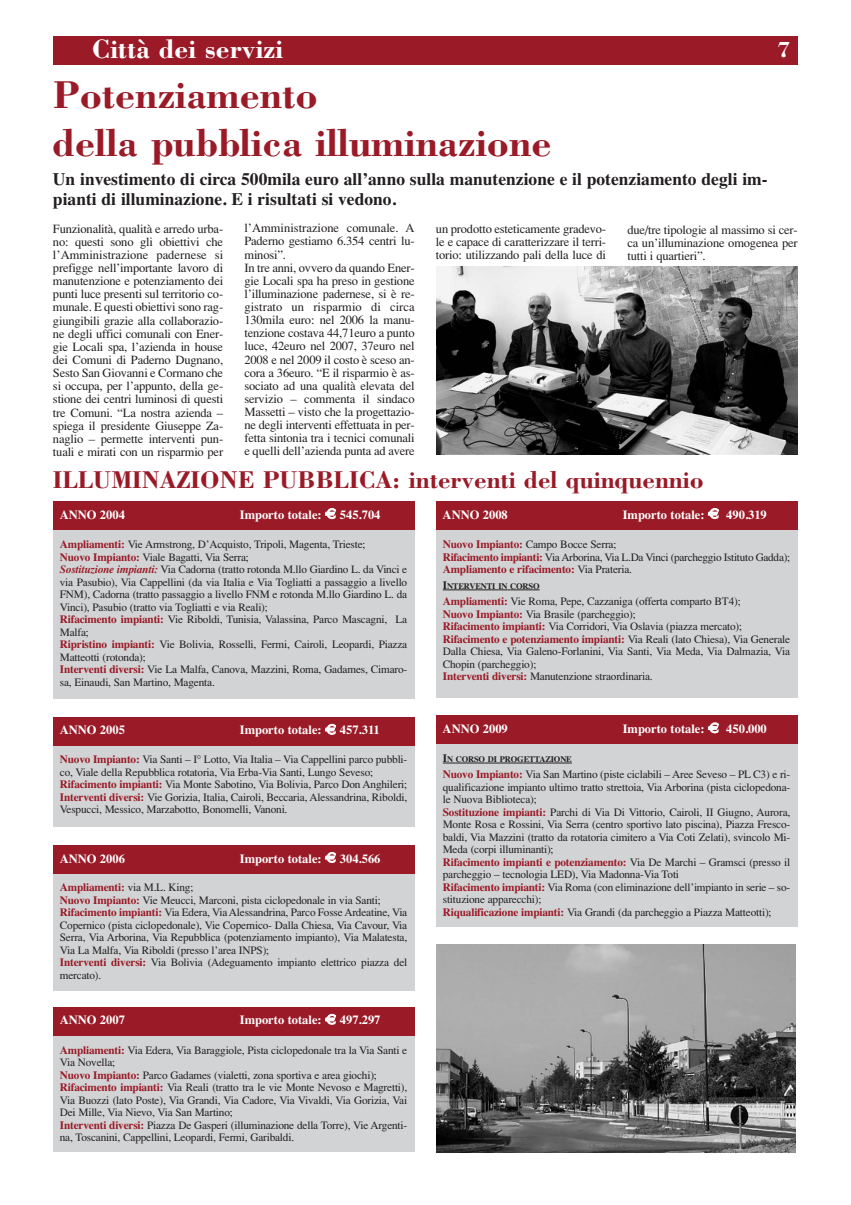
<style>
.page{position:relative;width:851px;height:1205px;background:#fff}
.page>*{position:absolute;margin:0;border:0;box-sizing:border-box;transform-origin:0 0}
.t1{font:700 40px/48px "Bodoni";color:#9a1a27}
.t2{font:700 27.5px "Bodoni";color:#fff}
.t3{font:700 25px "Bodoni";color:#9a1a27}
.t4{font:700 22.5px "Bodoni";color:#fff}
.t5{font:700 17.5px/20px "Times";color:#231f20}
.t6{font:12.5px/13.1px "Times";letter-spacing:-.015em;color:#231f20;text-align:justify}
.t7{font:700 12.5px "Times";color:#fff}
.t8{font:11.25px/12.5px "Times";letter-spacing:-.015em;color:#231f20}
.t9{font:700 8.5px "Times";letter-spacing:-.02em;color:#231f20}
.s1{font-family:"Euro font";font-weight:400}
.s2{font-weight:700;color:#9a1a27}
.s3{font-weight:700;font-style:italic;color:#9a1a27}
.s4{font-size:11.25px}
</style>
<div class="page">
<div style="left:53px;top:36px;width:744px;height:28px;background:#9a1a27"></div>
<img style="left:436px;top:266px;width:361px;height:188px">
<img style="left:436px;top:944px;width:359px;height:208px">
<div style="left:53px;top:509px;width:361px;height:190px;background:#d1d3d4"></div>
<div style="left:53px;top:501px;width:361px;height:29px;background:#9a1a27"></div>
<div style="left:436px;top:508px;width:361px;height:190px;background:#d1d3d4"></div>
<div style="left:436px;top:501px;width:361px;height:29px;background:#9a1a27"></div>
<svg style="left:443px;top:589px;width:96px;height:1px"></svg>
<div style="left:436px;top:723px;width:361px;height:203px;background:#d1d3d4"></div>
<div style="left:436px;top:715px;width:361px;height:29px;background:#9a1a27"></div>
<svg style="left:443px;top:762px;width:13px;height:1px"></svg>
<hr style="left:456px;top:762px;width:32px;height:1px;background:#231f20">
<svg style="left:488px;top:762px;width:12px;height:1px"></svg>
<hr style="left:500px;top:762px;width:40px;height:1px;background:#231f20">
<hr style="left:539px;top:762px;width:32px;height:1px;background:#231f20">
<div style="left:53px;top:724px;width:361px;height:103px;background:#d1d3d4"></div>
<div style="left:53px;top:717px;width:361px;height:28px;background:#9a1a27"></div>
<div style="left:53px;top:852px;width:361px;height:138px;background:#d1d3d4"></div>
<div style="left:53px;top:845px;width:361px;height:28px;background:#9a1a27"></div>
<div style="left:53px;top:1011px;width:361px;height:141px;background:#d1d3d4"></div>
<div style="left:53px;top:1007px;width:361px;height:28px;background:#9a1a27"></div>
<h2 class="t2" style="left:92px;top:37px;width:193px">Città dei servizi</h2>
<h3 class="t4" style="left:776px;top:40px;width:15px">7</h3>
<h1 class="t1" style="left:53px;top:74px;width:500px">Potenziamento<br>della pubblica illuminazione</h1>
<h3 class="t5" style="left:53px;top:171px;width:716px">Un investimento di circa 500mila euro all’anno sulla manutenzione e il potenziamento degli im&shy;pianti di illuminazione. E i risultati si vedono.</h3>
<p class="t6" style="left:53px;top:223px;width:172px">Funzionalità, qualità e arredo urba&shy;no: questi sono gli obiettivi che l’Amministrazione padernese si prefigge nell’importante lavoro di manutenzione e potenziamento dei punti luce presenti sul territorio co&shy;munale. E questi obiettivi sono rag&shy;giungibili grazie alla collaborazio&shy;ne degli uffici comunali con Ener&shy;gie Locali spa, l’azienda in house dei Comuni di Paderno Dugnano, Sesto San Giovanni e Cormano che si occupa, per l’appunto, della ge&shy;stione dei centri luminosi di questi tre Comuni. “La nostra azienda – spiega il presidente Giuseppe Za&shy;naglio – permette interventi pun&shy;tuali e mirati con un risparmio per</p>
<p class="t6" style="left:244px;top:223px;width:172px;text-align:left">l’Amministrazione comunale. A<br>Paderno gestiamo 6.354 centri lu&shy;minosi”.<br>In tre anni, ovvero da quando Ener&shy;gie Locali spa ha preso in gestione l’illuminazione padernese, si è re&shy;gistrato un risparmio di circa<br>130mila euro: nel 2006 la manu&shy;tenzione costava 44,71euro a punto luce, 42euro nel 2007, 37euro nel<br>2008 e nel 2009 il costo è sceso an&shy;cora a 36euro. “E il risparmio è as&shy;sociato ad una qualità elevata del servizio – commenta il sindaco<br>Massetti – visto che la progettazio&shy;ne degli interventi effettuata in per&shy;fetta sintonia tra i tecnici comunali e quelli dell’azienda punta ad avere</p>
<p class="t6" style="left:436px;top:223px;width:172px">un prodotto esteticamente gradevo&shy;le e capace di caratterizzare il terri&shy;torio: utilizzando pali della luce di</p>
<p class="t6" style="left:627px;top:224px;width:172px">due/tre tipologie al massimo si cer&shy;ca un’illuminazione omogenea per tutti i quartieri”.</p>
<h3 class="t3" style="left:53px;top:470px;width:652px">ILLUMINAZIONE PUBBLICA: interventi del quinquennio</h3>
<p class="t7" style="left:60px;top:510px;width:67px">ANNO 2004</p>
<p class="t7" style="left:240px;top:510px;width:142px">Importo totale: <span class="s1">E</span> 545.704</p>
<p class="t8" style="left:60px;top:539px;width:349px"><span class="s2">Ampliamenti:</span> Vie Armstrong, D’Acquisto, Tripoli, Magenta, Trieste;<br><span class="s2">Nuovo Impianto:</span> Viale Bagatti, Via Serra;<br><span class="s3">Sostituzione impianti:</span> Via Cadorna (tratto rotonda M.llo Giardino L. da Vinci e via Pasubio), Via Cappellini (da via Italia e Via Togliatti a passaggio a livello FNM), Cadorna (tratto passaggio a livello FNM e rotonda M.llo Giardino L. da Vinci), Pasubio (tratto via Togliatti e via Reali);<br><span class="s2">Rifacimento impianti:</span> Vie Riboldi, Tunisia, Valassina, Parco Mascagni, La Malfa;<br><span class="s2">Ripristino impianti:</span> Vie Bolivia, Rosselli, Fermi, Cairoli, Leopardi, Piazza Matteotti (rotonda);<br><span class="s2">Interventi diversi:</span> Vie La Malfa, Canova, Mazzini, Roma, Gadames, Cimaro&shy;sa, Einaudi, San Martino, Magenta.</p>
<p class="t7" style="left:442px;top:510px;width:67px">ANNO 2008</p>
<p class="t7" style="left:622px;top:510px;width:146px">Importo totale: <span class="s1">E</span> 490.319</p>
<p class="t8" style="left:443px;top:539px;width:349px"><span class="s2">Nuovo Impianto:</span> Campo Bocce Serra;<br><span class="s2">Rifacimento impianti:</span> Via Arborina, Via L.Da Vinci (parcheggio Istituto Gadda);<br><span class="s2">Ampliamento e rifacimento:</span> Via Prateria.</p>
<p class="t9" style="left:443px;top:583px;width:98px"><span class="s4">I</span>NTERVENTI IN CORSO</p>
<p class="t8" style="left:443px;top:596px;width:349px"><span class="s2">Ampliamenti:</span> Vie Roma, Pepe, Cazzaniga (offerta comparto BT4);<br><span class="s2">Nuovo Impianto:</span> Via Brasile (parcheggio);<br><span class="s2">Rifacimento impianti:</span> Via Corridori, Via Oslavia (piazza mercato); <span class="s2">Rifacimento e potenziamento impianti:</span> Via Reali (lato Chiesa), Via Generale Dalla Chiesa, Via Galeno-Forlanini, Via Santi, Via Meda, Via Dalmazia, Via Chopin (parcheggio);<br><span class="s2">Interventi diversi:</span> Manutenzione straordinaria.</p>
<p class="t7" style="left:60px;top:726px;width:67px">ANNO 2005</p>
<p class="t7" style="left:240px;top:726px;width:141px">Importo totale: <span class="s1">E</span> 457.311</p>
<p class="t8" style="left:60px;top:754px;width:349px"><span class="s2">Nuovo Impianto:</span> Via Santi – I° Lotto, Via Italia – Via Cappellini parco pubbli&shy;co, Viale della Repubblica rotatoria, Via Erba-Via Santi, Lungo Seveso; <span class="s2">Rifacimento impianti:</span> Via Monte Sabotino, Via Bolivia, Parco Don Anghileri; <span class="s2">Interventi diversi:</span> Vie Gorizia, Italia, Cairoli, Beccaria, Alessandrina, Riboldi, Vespucci, Messico, Marzabotto, Bonomelli, Vanoni.</p>
<p class="t7" style="left:60px;top:854px;width:67px">ANNO 2006</p>
<p class="t7" style="left:240px;top:854px;width:142px">Importo totale: <span class="s1">E</span> 304.566</p>
<p class="t8" style="left:60px;top:882px;width:349px"><span class="s2">Ampliamenti:</span> via M.L. King;<br><span class="s2">Nuovo Impianto:</span> Vie Meucci, Marconi, pista ciclopedonale in via Santi; <span class="s2">Rifacimento impianti:</span> Via Edera, Via Alessandrina, Parco Fosse Ardeatine, Via Copernico (pista ciclopedonale), Vie Copernico- Dalla Chiesa, Via Cavour, Via Serra, Via Arborina, Via Repubblica (potenziamento impianto), Via Malatesta, Via La Malfa, Via Riboldi (presso l’area INPS);<br><span class="s2">Interventi diversi:</span> Via Bolivia (Adeguamento impianto elettrico piazza del mercato).</p>
<p class="t7" style="left:60px;top:1016px;width:67px">ANNO 2007</p>
<p class="t7" style="left:240px;top:1016px;width:142px">Importo totale: <span class="s1">E</span> 497.297</p>
<p class="t8" style="left:60px;top:1044px;width:349px"><span class="s2">Ampliamenti:</span> Via Edera, Via Baraggiole, Pista ciclopedonale tra la Via Santi e Via Novella;<br><span class="s2">Nuovo Impianto:</span> Parco Gadames (vialetti, zona sportiva e area giochi); <span class="s2">Rifacimento impianti:</span> Via Reali (tratto tra le vie Monte Nevoso e Magretti), Via Buozzi (lato Poste), Via Grandi, Via Cadore, Via Vivaldi, Via Gorizia, Vai Dei Mille, Via Nievo, Via San Martino;<br><span class="s2">Interventi diversi:</span> Piazza De Gasperi (illuminazione della Torre), Vie Argenti&shy;na, Toscanini, Cappellini, Leopardi, Fermi, Garibaldi.</p>
<p class="t7" style="left:442px;top:724px;width:67px">ANNO 2009</p>
<p class="t7" style="left:622px;top:724px;width:146px">Importo totale: <span class="s1">E</span> 450.000</p>
<p class="t9" style="left:443px;top:756px;width:130px"><span class="s4">I</span>N CORSO DI PROGETTAZIONE</p>
<p class="t8" style="left:443px;top:769px;width:349px"><span class="s2">Nuovo Impianto:</span> Via San Martino (piste ciclabili – Aree Seveso – PL C3) e ri&shy;qualificazione impianto ultimo tratto strettoia, Via Arborina (pista ciclopedona&shy;le Nuova Biblioteca);<br><span class="s2">Sostituzione impianti:</span> Parchi di Via Di Vittorio, Cairoli, II Giugno, Aurora, Monte Rosa e Rossini, Via Serra (centro sportivo lato piscina), Piazza Fresco&shy;baldi, Via Mazzini (tratto da rotatoria cimitero a Via Coti Zelati), svincolo Mi-Meda (corpi illuminanti);<br><span class="s2">Rifacimento impianti e potenziamento:</span> Via De Marchi – Gramsci (presso il parcheggio – tecnologia LED), Via Madonna-Via Toti<br><span class="s2">Rifacimento impianti:</span> Via Roma (con eliminazione dell’impianto in serie – so&shy;stituzione apparecchi);<br><span class="s2">Riqualificazione impianti:</span> Via Grandi (da parcheggio a Piazza Matteotti);</p>
</div>
